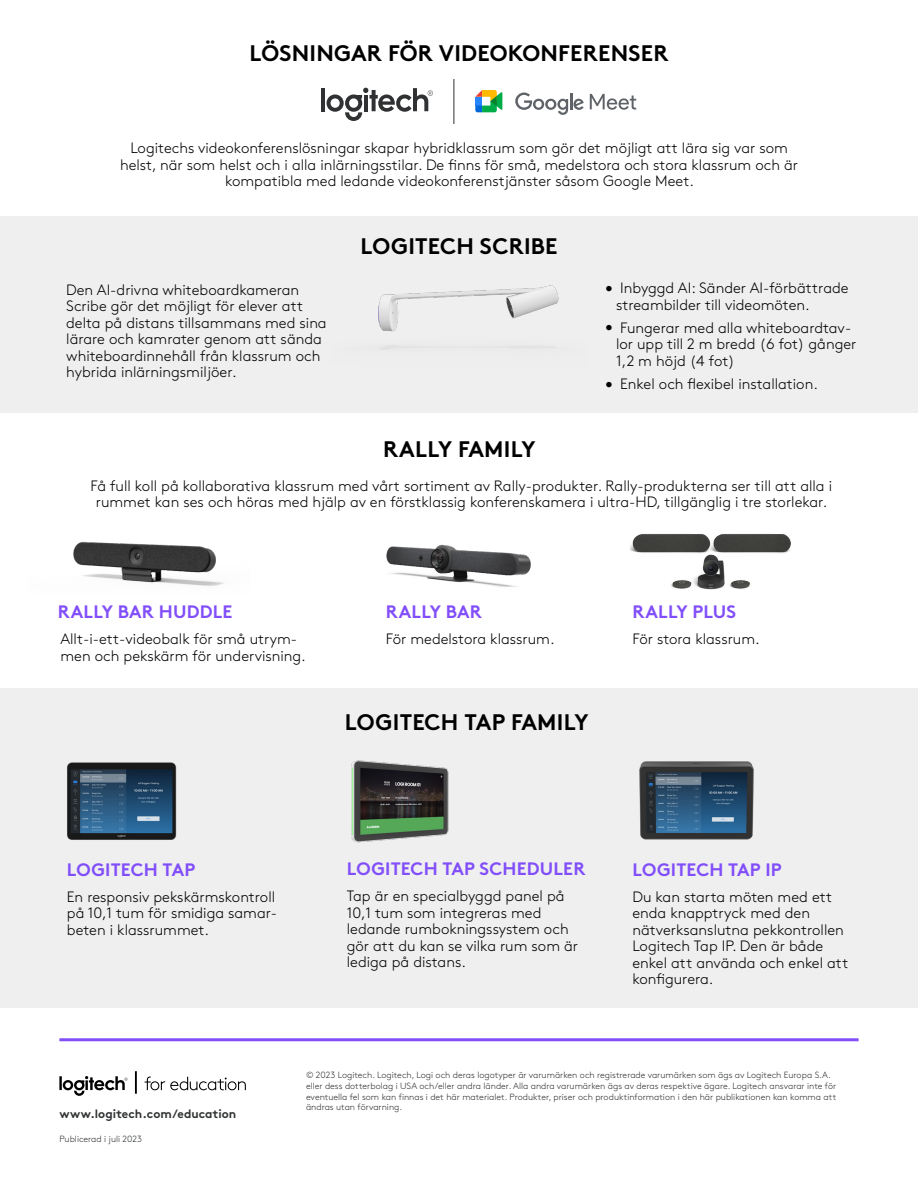
<style>
.page{position:relative;width:918px;height:1188px;background:#fff}
.page>*{position:absolute;margin:0;border:0;box-sizing:border-box;transform-origin:0 0}
.t1{font:700 22.5px "Brown Pro";letter-spacing:.01em;color:#000}
.t2{font:700 18px "Brown Pro";letter-spacing:.01em;color:#814efa}
.t3{font:300 15px/16.5px "Brown Pro";color:#000}
.t4{font:700 12px "Brown Pro";color:#2f3132}
.t5{font:300 9px/10.8px "Brown Pro";color:#2f3132}
</style>
<div class="page">
<div style="left:0;top:216px;width:918px;height:196px;background:#efeff0"></div>
<img style="left:378px;top:285px;width:181px;height:64px">
<img style="left:630px;top:534px;width:161px;height:56px">
<img style="left:386px;top:544px;width:145px;height:43px">
<hr style="left:321px;top:88px;width:4px;height:23px;background:#2f3132">
<svg style="left:327px;top:88px;width:106px;height:33px"></svg>
<hr style="left:364px;top:95px;width:4px;height:16px;background:#2f3132">
<hr style="left:454px;top:79px;width:1px;height:45px;background:#2f3132">
<div style="left:0;top:689px;width:918px;height:319px;background:#efeff0"></div>
<img style="left:67px;top:762px;width:110px;height:78px">
<img style="left:351px;top:760px;width:98px;height:83px">
<img style="left:639px;top:761px;width:115px;height:79px">
<svg style="left:59px;top:1076px;width:69px;height:20px"></svg>
<svg style="left:145px;top:1077px;width:101px;height:13px"></svg>
<hr style="left:135px;top:1071px;width:2px;height:23px;background:#000">
<hr style="left:59px;top:1038px;width:800px;height:3px;background:#814efa">
<img style="left:73px;top:542px;width:151px;height:44px">
<svg style="left:475px;top:90px;width:27px;height:22px"></svg>
<svg style="left:590px;top:94px;width:46px;height:16px"></svg>
<svg style="left:515px;top:93px;width:69px;height:22px"></svg>
<h1 class="t1" style="left:250px;top:35px;width:420px">LÖSNINGAR FÖR VIDEOKONFERENSER</h1>
<p class="t3" style="left:120px;top:139px;width:680px;text-align:center">Logitechs videokonferenslösningar skapar hybridklassrum som gör det möjligt att lära sig var som helst, när som helst och i alla inlärningsstilar. De finns för små, medelstora och stora klassrum och är kompatibla med ledande videokonferenstjänster såsom Google Meet.</p>
<p class="t3" style="left:66px;top:280px;width:262px">Den AI-drivna whiteboardkameran Scribe gör det möjligt för elever att delta på distans tillsammans med sina lärare och kamrater genom att sända whiteboardinnehåll från klassrum och hybrida inlärningsmiljöer.</p>
<h1 class="t1" style="left:360px;top:228px;width:199px">LOGITECH SCRIBE</h1>
<p class="t3" style="left:616px;top:279px;width:234px;text-indent:-11px">• Inbyggd AI: Sänder AI-förbättrade streambilder till videomöten.</p>
<p class="t3" style="left:616px;top:318px;width:242px;text-indent:-11px">• Fungerar med alla whiteboardtav&shy;lor upp till 2 m bredd (6 fot) gånger<br>1,2 m höjd (4 fot)</p>
<p class="t3" style="left:605px;top:375px;width:214px">• Enkel och flexibel installation.</p>
<h1 class="t1" style="left:383px;top:431px;width:154px">RALLY FAMILY</h1>
<p class="t3" style="left:90px;top:476px;width:743px;text-align:center">Få full koll på kollaborativa klassrum med vårt sortiment av Rally-produkter. Rally-produkterna ser till att alla i rummet kan ses och höras med hjälp av en förstklassig konferenskamera i ultra-HD, tillgänglig i tre storlekar.</p>
<p class="t2" style="left:58px;top:597px;width:176px">RALLY BAR HUDDLE</p>
<p class="t2" style="left:386px;top:597px;width:98px">RALLY BAR</p>
<p class="t2" style="left:633px;top:597px;width:105px">RALLY PLUS</p>
<p class="t3" style="left:60px;top:630px;width:247px">Allt-i-ett-videobalk för små utrym&shy;men och pekskärm för undervisning.</p>
<p class="t3" style="left:386px;top:630px;width:170px">För medelstora klassrum.</p>
<p class="t3" style="left:632px;top:630px;width:129px">För stora klassrum.</p>
<h1 class="t1" style="left:345px;top:704px;width:245px">LOGITECH TAP FAMILY</h1>
<p class="t2" style="left:67px;top:855px;width:130px">LOGITECH TAP</p>
<p class="t2" style="left:347px;top:854px;width:240px">LOGITECH TAP SCHEDULER</p>
<p class="t2" style="left:633px;top:855px;width:151px">LOGITECH TAP IP</p>
<p class="t3" style="left:67px;top:887px;width:212px">En responsiv pekskärmskontroll på 10,1 tum för smidiga samar&shy;beten i klassrummet.</p>
<p class="t3" style="left:632px;top:887px;width:217px">Du kan starta möten med ett enda knapptryck med den nätverksanslutna pekkontrollen<br>Logitech Tap IP. Den är både enkel att använda och enkel att konfigurera.</p>
<p class="t3" style="left:347px;top:887px;width:233px">Tap är en specialbyggd panel på<br>10,1 tum som integreras med ledande rumbokningssystem och gör att du kan se vilka rum som är lediga på distans.</p>
<p class="t4" style="left:59px;top:1104px;width:178px">www.logitech.com/education</p>
<p class="t5" style="left:59px;top:1132px;width:84px">Publicerad i juli 2023</p>
<p class="t5" style="left:306px;top:1069px;width:532px">© 2023 Logitech. Logitech, Logi och deras logotyper är varumärken och registrerade varumärken som ägs av Logitech Europa S.A. eller dess dotterbolag i USA och/eller andra länder. Alla andra varumärken ägs av deras respektive ägare. Logitech ansvarar inte för eventuella fel som kan finnas i det här materialet. Produkter, priser och produktinformation i den här publikationen kan komma att ändras utan förvarning.</p>
</div>
